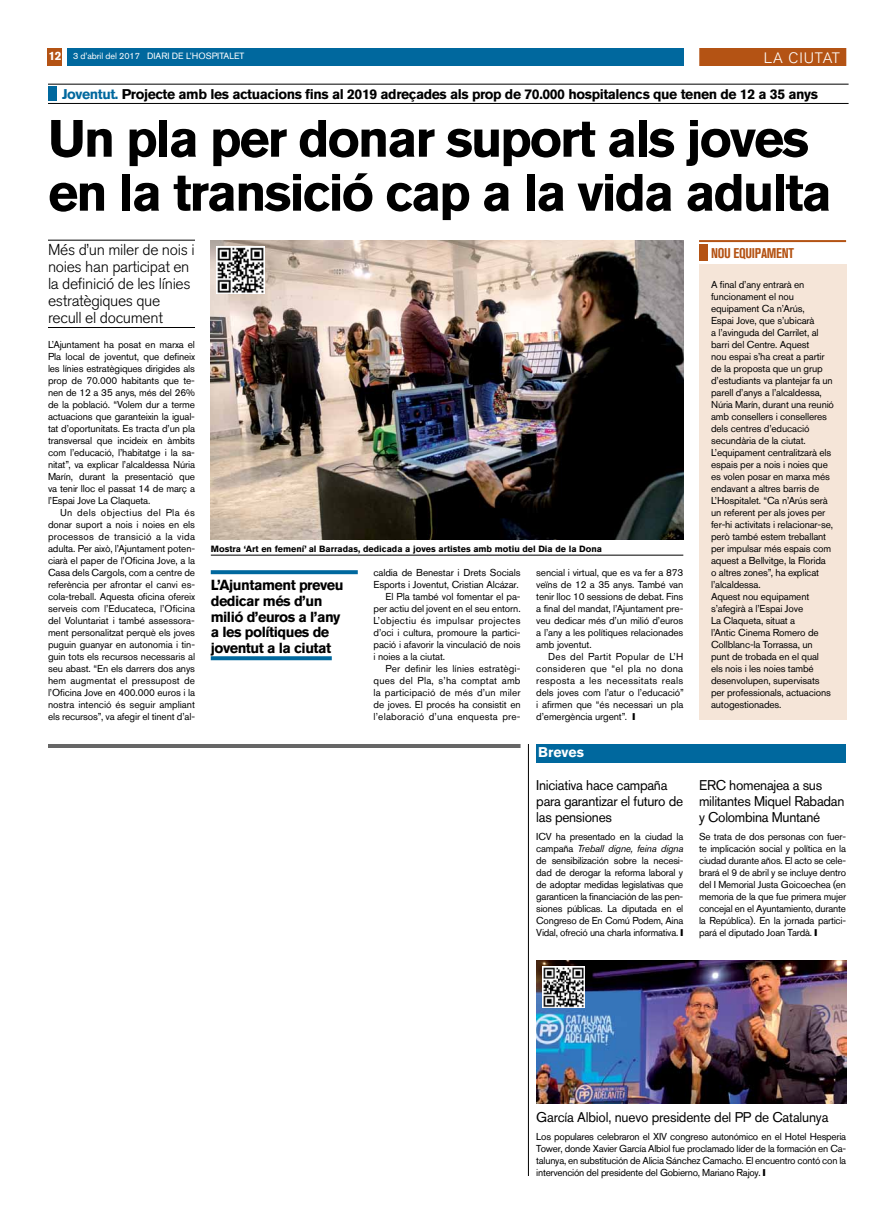
<style>
.page{position:relative;width:893px;height:1220px;background:#fff}
.page>*{position:absolute;margin:0;border:0;box-sizing:border-box;transform-origin:0 0}
.t1{font:700 52px/54px "Akzidenz Grotesk BQ";letter-spacing:-.04em;color:#000}
.t2{font:300 15.8px/17px "Akzidenz Grotesk BQ";letter-spacing:-.02em;color:#000}
.t3{font:300 15px "Akzidenz Grotesk BQ";letter-spacing:.06em;color:#fff}
.t4{font:700 14.5px/15.7px "Akzidenz Grotesk BQ";letter-spacing:-.035em;color:#000}
.t5{font:14px/16px "Akzidenz Grotesk BQ";letter-spacing:-.02em;color:#000}
.t6{font:700 14px "Akzidenz Grotesk BQ";letter-spacing:-.03em;color:#000}
.t7{font:700 condensed 14px "Akzidenz Grotesk BQ";letter-spacing:-.02em;color:#b45314}
.t8{font:700 14px "Akzidenz Grotesk BQ";color:#fff}
.t9{font:10px/12px "Akzidenz Grotesk BQ";letter-spacing:-.015em;color:#000;text-align:justify}
.t10{font:10px "Akzidenz Grotesk BQ";letter-spacing:.01em;color:#000}
.t11{font:10px "Akzidenz Grotesk BQ";letter-spacing:.03em;color:#000}
.t12{font:10px "Akzidenz Grotesk BQ";letter-spacing:.02em;color:#000}
.t13{font:10px "Akzidenz Grotesk BQ";letter-spacing:.025em;color:#000}
.t14{font:700 9px "Akzidenz Grotesk BQ";color:#000}
.t15{font:9px "Akzidenz Grotesk BQ";color:#fff}
.s1{font-weight:700;font-size:12px}
.s2{font-style:inherit}
.s3{color:#00689e}
.s4{font-style:italic}
</style>
<div class="page">
<div style="left:67px;top:48px;width:616px;height:18px;background:#00689e"></div>
<div style="left:48px;top:48px;width:14px;height:18px;background:#b45314"></div>
<div style="left:699px;top:48px;width:147px;height:18px;background:#b45314"></div>
<hr style="left:48px;top:744px;width:472px;height:4px;background:#666">
<hr style="left:528px;top:744px;width:1px;height:432px;background:#000">
<img style="left:536px;top:960px;width:310px;height:144px">
<div style="left:536px;top:744px;width:310px;height:18px;background:#00689e"></div>
<hr style="left:48px;top:240px;width:147px;height:1px;background:#000">
<hr style="left:48px;top:327px;width:147px;height:1px;background:#000">
<hr style="left:48px;top:84px;width:800px;height:1px;background:#000">
<hr style="left:48px;top:103px;width:800px;height:1px;background:#000">
<div style="left:48px;top:86px;width:8px;height:15px;background:#00689e"></div>
<img style="left:211px;top:240px;width:472px;height:300px">
<hr style="left:211px;top:555px;width:472px;height:1px;background:#000">
<img style="left:217px;top:246px;width:48px;height:48px">
<svg style="left:211px;top:570px;width:147px;height:4px"></svg>
<svg style="left:211px;top:656px;width:121px;height:4px"></svg>
<div style="left:699px;top:264px;width:147px;height:456px;background:#f5e5d8"></div>
<hr style="left:699px;top:240px;width:147px;height:2px;background:#b45314">
<div style="left:699px;top:244px;width:8px;height:17px;background:#b45314"></div>
<img style="left:542px;top:966px;width:42px;height:42px">
<p class="t15" style="left:48px;top:51px;width:197px"><span class="s1">12</span> <span class="s2">3 d’abril del 2017</span> DIARI DE L’HOSPITALET</p>
<h3 class="t3" style="left:764px;top:49px;width:78px">la ciutat</h3>
<h3 class="t6" style="left:62px;top:86px;width:758px"><span class="s3">Joventut.</span> Projecte amb les actuacions fins al 2019 adreçades als prop de 70.000 hospitalencs que tenen de 12 a 35 anys</h3>
<h1 class="t1" style="left:48px;top:112px;width:785px">Un pla per donar suport als joves en la transició cap a la vida adulta</h1>
<h2 class="t2" style="left:48px;top:242px;width:148px">Més d’un miler de nois i noies han participat en la definició de les línies estratègiques que recull el document</h2>
<p class="t9" style="left:48px;top:338px;width:149px">L’Ajuntament ha posat en marxa el Pla local de joventut, que defineix les línies estratègiques dirigides als prop de 70.000 habitants que te&shy;nen de 12 a 35 anys, més del 26% de la població. “Volem dur a terme actuacions que garanteixin la igual&shy;tat d’oportunitats. Es tracta d’un pla transversal que incideix en àmbits com l’educació, l’habitatge i la sa&shy;nitat”, va explicar l’alcaldessa Núria Marín, durant la presentació que va tenir lloc el passat 14 de març a l’Espai Jove La Claqueta.</p>
<p class="t9" style="left:48px;top:506px;width:149px;text-indent:12px">Un dels objectius del Pla és donar suport a nois i noies en els processos de transició a la vida adulta. Per això, l’Ajuntament poten&shy;ciarà el paper de l’Oficina Jove, a la Casa dels Cargols, com a centre de referència per afrontar el canvi es&shy;cola-treball. Aquesta oficina ofereix serveis com l’Educateca, l’Oficina del Voluntariat i també assessora&shy;ment personalitzat perquè els joves puguin guanyar en autonomia i tin&shy;guin tots els recursos necessaris al seu abast. “En els darrers dos anys hem augmentat el pressupost de l’Oficina Jove en 400.000 euros i la nostra intenció és seguir ampliant els recursos”, va afegir el tinent d’al-</p>
<p class="t14" style="left:211px;top:544px;width:393px">Mostra ‘Art en femení’ al Barradas, dedicada a joves artistes amb motiu del Dia de la Dona</p>
<p class="t9" style="left:374px;top:566px;width:148px">caldia de Benestar i Drets Socials</p>
<p class="t9" style="left:374px;top:578px;width:147px">Esports i Joventut, Cristian Alcázar.</p>
<p class="t9" style="left:386px;top:590px;width:137px">El Pla també vol fomentar el pa-</p>
<p class="t9" style="left:374px;top:602px;width:149px">per actiu del jovent en el seu entorn.</p>
<p class="t11" style="left:374px;top:615px;width:148px">L’objectiu és impulsar projectes</p>
<p class="t9" style="left:374px;top:626px;width:149px">d’oci i cultura, promoure la partici-</p>
<p class="t9" style="left:374px;top:638px;width:149px">pació i afavorir la vinculació de nois</p>
<p class="t9" style="left:374px;top:650px;width:73px">i noies a la ciutat.</p>
<p class="t10" style="left:386px;top:663px;width:136px">Per definir les línies estratègi-</p>
<p class="t13" style="left:374px;top:675px;width:149px">ques del Pla, s’ha comptat amb</p>
<p class="t10" style="left:374px;top:687px;width:149px">la participació de més d’un miler</p>
<p class="t9" style="left:374px;top:698px;width:149px">de joves. El procés ha consistit en</p>
<p class="t12" style="left:374px;top:711px;width:149px">l’elaboració d’una enquesta pre-</p>
<p class="t9" style="left:536px;top:566px;width:149px">sencial i virtual, que es va fer a 873 veïns de 12 a 35 anys. També van tenir lloc 10 sessions de debat. Fins a final del mandat, l’Ajuntament pre&shy;veu dedicar més d’un milió d’euros a l’any a les polítiques relacionades amb joventut.</p>
<p class="t9" style="left:536px;top:650px;width:149px;text-indent:12px">Des del Partit Popular de L’H consideren que “el pla no dona resposta a les necessitats reals dels joves com l’atur o l’educació” i afirmen que “és necessari un pla d’emergència urgent”.</p>
<h3 class="t4" style="left:211px;top:577px;width:134px">L’Ajuntament preveu dedicar més d’un milió d’euros a l’any a les polítiques de joventut a la ciutat</h3>
<h3 class="t8" style="left:538px;top:744px;width:47px">Breves</h3>
<h3 class="t5" style="left:536px;top:777px;width:148px">Iniciativa hace campaña para garantizar el futuro de las pensiones</h3>
<p class="t9" style="left:536px;top:830px;width:149px">ICV ha presentado en la ciudad la campaña <span class="s4">Treball digne, feina digna </span>de sensibilización sobre la necesi&shy;dad de derogar la reforma laboral y de adoptar medidas legislativas que garanticen la financiación de las pen&shy;siones públicas. La diputada en el Congreso de En Comú Podem, Aina Vidal, ofreció una charla informativa.</p>
<h3 class="t7" style="left:711px;top:245px;width:84px">Nou EQUIPAMENT</h3>
<p class="t9" style="left:711px;top:278px;width:124px;text-align:left">A final d’any entrarà en funcionament el nou equipament Ca n’Arús,<br>Espai Jove, que s’ubicarà<br>a l’avinguda del Carrilet, al barri del Centre. Aquest<br>nou espai s’ha creat a partir de la proposta que un grup d’estudiants va plantejar fa un parell d’anys a l’alcaldessa,<br>Núria Marín, durant una reunió amb consellers i conselleres dels centres d’educació secundària de la ciutat.<br>L’equipament centralitzarà els espais per a nois i noies que es volen posar en marxa més endavant a altres barris de<br>L’Hospitalet. “Ca n’Arús serà un referent per als joves per fer-hi activitats i relacionar-se, però també estem treballant per impulsar més espais com aquest a Bellvitge, la Florida<br>o altres zones”, ha explicat l’alcaldessa.<br>Aquest nou equipament s’afegirà a l’Espai Jove<br>La Claqueta, situat a<br>l’Antic Cinema Romero de<br>Collblanc-la Torrassa, un<br>punt de trobada en el qual<br>els nois i les noies també desenvolupen, supervisats per professionals, actuacions autogestionades.</p>
<h3 class="t5" style="left:699px;top:777px;width:147px">ERC homenajea a sus militantes Miquel Rabadan y Colombina Muntané</h3>
<p class="t9" style="left:699px;top:830px;width:149px">Se trata de dos personas con fuer&shy;te implicación social y política en la ciudad durante años. El acto se cele&shy;brará el 9 de abril y se incluye dentro del I Memorial Justa Goicoechea (en memoria de la que fue primera mujer concejal en el Ayuntamiento, durante la República). En la jornada partici&shy;pará el diputado Joan Tardà.</p>
<h3 class="t5" style="left:536px;top:1109px;width:294px">García Albiol, nuevo presidente del PP de Catalunya</h3>
<p class="t9" style="left:536px;top:1130px;width:311px">Los populares celebraron el XIV congreso autonómico en el Hotel Hesperia Tower, donde Xavier García Albiol fue proclamado líder de la formación en Ca&shy;talunya, en substitución de Alicia Sánchez Camacho. El encuentro contó con la intervención del presidente del Gobierno, Mariano Rajoy.</p>
</div>
